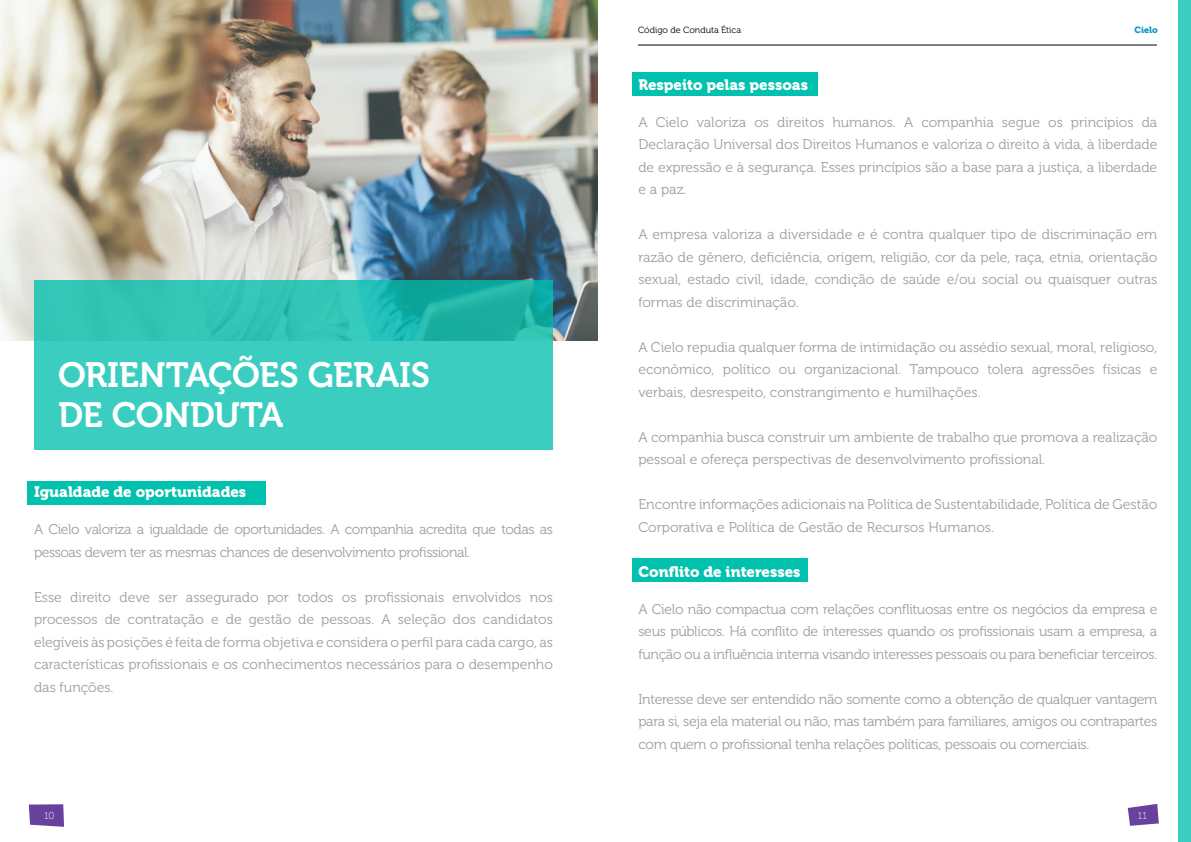
<style>
.page{position:relative;width:1191px;height:842px;background:#fff}
.page>*{position:absolute;margin:0;border:0;box-sizing:border-box;transform-origin:0 0}
.t1{font:35px/39.5px "Museo 700";letter-spacing:-.015em;color:#fff}
.t2{font:15px "Museo 900";color:#fff}
.t3{font:14px/22.5px "Museo 300";color:#9e9e9e;text-align:justify}
.t4{font:14px/22.5px "Museo 300";letter-spacing:-.03em;color:#9e9e9e}
.t5{font:10px "Museo 100";color:#fff}
.t6{font:9px "Museo 300";color:#000}
.t7{font:9px "Museo 900";color:#0e96c8}
</style>
<div class="page">
<svg style="left:1127px;top:804px;width:31px;height:22px"></svg>
<hr style="left:638px;top:45px;width:519px;height:1px;background:#000">
<svg style="left:29px;top:804px;width:35px;height:23px"></svg>
<div style="left:27px;top:481px;width:238px;height:23px;background:#00c0ae"></div>
<img style="left:0;top:0;width:598px;height:340px">
<svg style="left:34px;top:281px;width:519px;height:169px;fill:#3bcec0"></svg>
<div style="left:632px;top:559px;width:175px;height:23px;background:#00c0ae"></div>
<div style="left:632px;top:73px;width:185px;height:23px;background:#00c0ae"></div>
<div style="left:1178px;top:0;width:13px;height:842px;background:#3bcec0"></div>
<h1 class="t1" style="left:58px;top:356px;width:371px">ORIENTAÇÕES GERAIS<br>DE CONDUTA</h1>
<p class="t2" style="left:34px;top:484px;width:214px">Igualdade de oportunidades</p>
<p class="t4" style="left:34px;top:519px;width:520px">A Cielo valoriza a igualdade de oportunidades. A companhia acredita que todas as pessoas devem ter as mesmas chances de desenvolvimento profissional.</p>
<p class="t3" style="left:34px;top:586px;width:520px">Esse direito deve ser assegurado por todos os profissionais envolvidos nos processos de contratação e de gestão de pessoas. A seleção dos candidatos elegíveis às posições é feita de forma objetiva e considera o perfil para cada cargo, as características profissionais e os conhecimentos necessários para o desempenho das funções.</p>
<p class="t5" style="left:44px;top:810px;width:12px">10</p>
<p class="t6" style="left:638px;top:25px;width:105px">Código de Conduta Ética</p>
<p class="t7" style="left:1134px;top:25px;width:25px">Cielo</p>
<p class="t2" style="left:638px;top:76px;width:171px">Respeito pelas pessoas</p>
<p class="t3" style="left:638px;top:111px;width:520px">A Cielo valoriza os direitos humanos. A companhia segue os princípios da Declaração Universal dos Direitos Humanos e valoriza o direito à vida, à liberdade de expressão e à segurança. Esses princípios são a base para a justiça, a liberdade e a paz.</p>
<p class="t3" style="left:638px;top:223px;width:520px">A empresa valoriza a diversidade e é contra qualquer tipo de discriminação em razão de gênero, deficiência, origem, religião, cor da pele, raça, etnia, orientação sexual, estado civil, idade, condição de saúde e/ou social ou quaisquer outras formas de discriminação.</p>
<p class="t3" style="left:638px;top:336px;width:520px">A Cielo repudia qualquer forma de intimidação ou assédio sexual, moral, religioso, econômico, político ou organizacional. Tampouco tolera agressões físicas e verbais, desrespeito, constrangimento e humilhações.</p>
<p class="t3" style="left:638px;top:426px;width:520px">A companhia busca construir um ambiente de trabalho que promova a realização pessoal e ofereça perspectivas de desenvolvimento profissional.</p>
<p class="t3" style="left:638px;top:493px;width:520px">Encontre informações adicionais na Política de Sustentabilidade, Política de Gestão<br>Corporativa e Política de Gestão de Recursos Humanos.</p>
<p class="t2" style="left:638px;top:563px;width:164px">Conflito de interesses</p>
<p class="t3" style="left:638px;top:598px;width:520px">A Cielo não compactua com relações conflituosas entre os negócios da empresa e seus públicos. Há conflito de interesses quando os profissionais usam a empresa, a função ou a influência interna visando interesses pessoais ou para beneficiar terceiros.</p>
<p class="t3" style="left:638px;top:688px;width:520px">Interesse deve ser entendido não somente como a obtenção de qualquer vantagem para si, seja ela material ou não, mas também para familiares, amigos ou contrapartes com quem o profissional tenha relações políticas, pessoais ou comerciais.</p>
<p class="t5" style="left:1138px;top:810px;width:10px">11</p>
</div>
